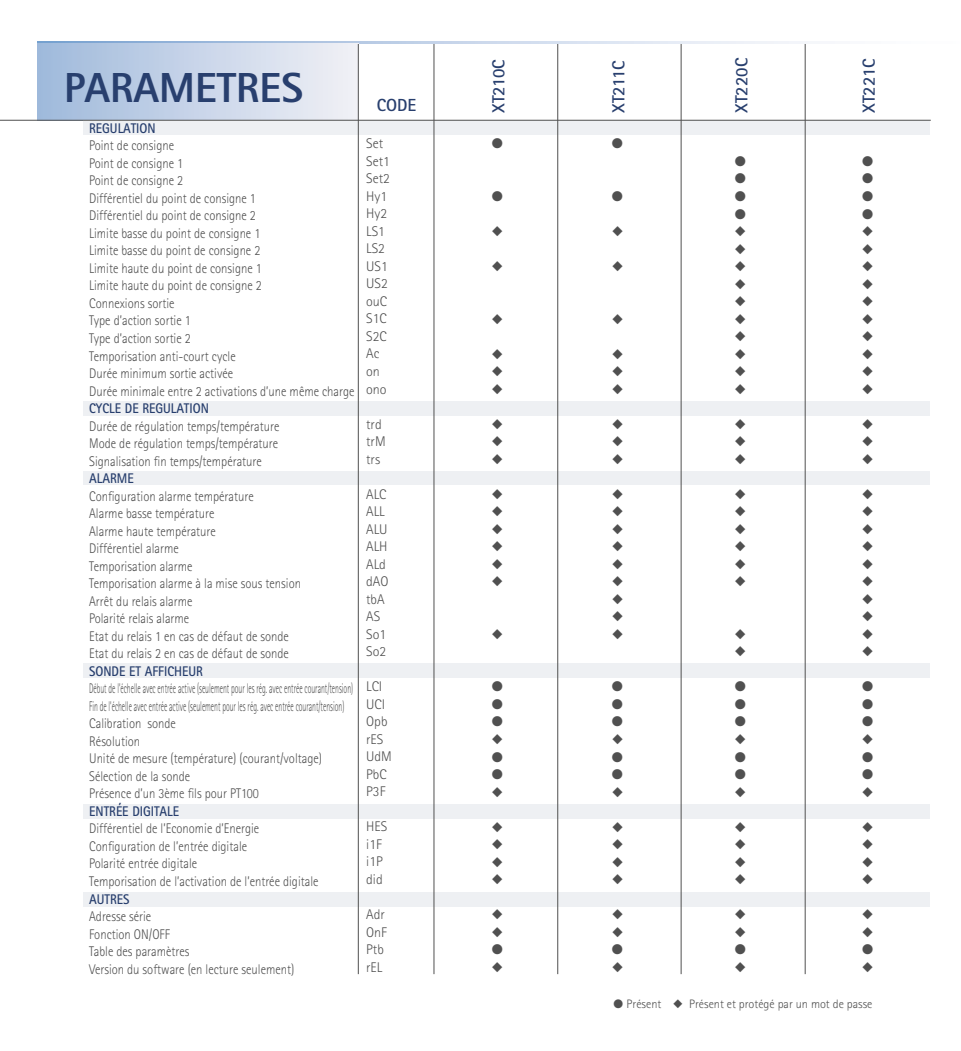
<style>
.page{position:relative;width:961px;height:1051px;background:#fff}
.page>*{position:absolute;margin:0;border:0;box-sizing:border-box;transform-origin:0 0}
.t1{font:800 42px "Rotis Sans Serif";color:#283f6e}
.t2{font:700 17.5px "Rotis Sans Serif";color:#283f6e}
.t3{font:300 14px "Rotis Sans Serif";color:#505050;scale:.9 1}
.t4{font:300 14px "Rotis Sans Serif";color:#505050;scale:.55 1}
.t5{font:300 14px "Rotis Sans Serif";color:#505050}
.t6{font:700 14px "Rotis Sans Serif";color:#283f6e;scale:.9 1}
.t7{font:14px "Zapf Dingbats ITC";color:#505050}
.t8{font:300 12.25px "Rotis Sans Serif";color:#505050}
</style>
<div class="page">
<svg style="left:38px;top:41px;width:770px;height:3px;background:#c3d3e8"></svg>
<div style="left:38px;top:44px;width:321px;height:76px;background:linear-gradient(to right,#9fb9dc,#f2f1f6)"></div>
<div style="left:84px;top:891px;width:846px;height:15px;background:#eef0f3"></div>
<div style="left:84px;top:803px;width:846px;height:15px;background:#eef0f3"></div>
<div style="left:84px;top:663px;width:846px;height:15px;background:#eef0f3"></div>
<div style="left:84px;top:400px;width:846px;height:15px;background:#eef0f3"></div>
<div style="left:84px;top:471px;width:846px;height:14px;background:#eef0f3"></div>
<div style="left:84px;top:120px;width:846px;height:15px;background:#eef0f3"></div>
<hr style="left:434px;top:44px;width:1px;height:929px;background:#505050">
<hr style="left:358px;top:44px;width:1px;height:929px;background:#505050">
<hr style="left:557px;top:44px;width:1px;height:929px;background:#505050">
<hr style="left:805px;top:44px;width:1px;height:929px;background:#505050">
<hr style="left:681px;top:44px;width:1px;height:929px;background:#505050">
<hr style="left:0;top:120px;width:931px;height:1px;background:#505050">
<p class="t1" style="left:64px;top:61px;width:240px">PARAMETRES</p>
<p class="t6" style="left:89px;top:119px;width:75px">REGULATION</p>
<p class="t3" style="left:89px;top:137px;width:96px">Point de consigne</p>
<p class="t3" style="left:89px;top:155px;width:106px">Point de consigne 1</p>
<p class="t3" style="left:89px;top:172px;width:106px">Point de consigne 2</p>
<p class="t3" style="left:89px;top:190px;width:187px">Différentiel du point de consigne 1</p>
<p class="t3" style="left:89px;top:207px;width:187px">Différentiel du point de consigne 2</p>
<p class="t3" style="left:89px;top:225px;width:192px">Limite basse du point de consigne 1</p>
<p class="t3" style="left:89px;top:242px;width:192px">Limite basse du point de consigne 2</p>
<p class="t3" style="left:89px;top:260px;width:193px">Limite haute du point de consigne 1</p>
<p class="t3" style="left:89px;top:277px;width:193px">Limite haute du point de consigne 2</p>
<p class="t3" style="left:89px;top:295px;width:96px">Connexions sortie</p>
<p class="t3" style="left:89px;top:312px;width:114px">Type d’action sortie 1</p>
<p class="t3" style="left:89px;top:330px;width:114px">Type d’action sortie 2</p>
<p class="t3" style="left:89px;top:347px;width:164px">Temporisation anti-court cycle</p>
<p class="t3" style="left:89px;top:365px;width:161px">Durée minimum sortie activée</p>
<p class="t3" style="left:89px;top:382px;width:296px">Durée minimale entre 2 activations d’une même charge</p>
<p class="t6" style="left:89px;top:399px;width:134px">CYCLE DE REGULATION</p>
<p class="t3" style="left:89px;top:417px;width:213px">Durée de régulation temps/température</p>
<p class="t3" style="left:89px;top:435px;width:211px">Mode de régulation temps/température</p>
<p class="t3" style="left:89px;top:452px;width:193px">Signalisation fin temps/température</p>
<p class="t6" style="left:89px;top:469px;width:51px">ALARME</p>
<p class="t3" style="left:89px;top:487px;width:184px">Configuration alarme température</p>
<p class="t3" style="left:89px;top:505px;width:141px">Alarme basse température</p>
<p class="t3" style="left:89px;top:522px;width:142px">Alarme haute température</p>
<p class="t3" style="left:89px;top:540px;width:101px">Différentiel alarme</p>
<p class="t3" style="left:89px;top:557px;width:116px">Temporisation alarme</p>
<p class="t3" style="left:89px;top:575px;width:237px">Temporisation alarme à la mise sous tension</p>
<p class="t3" style="left:89px;top:592px;width:116px">Arrêt du relais alarme</p>
<p class="t3" style="left:89px;top:610px;width:113px">Polarité relais alarme</p>
<p class="t3" style="left:89px;top:627px;width:223px">Etat du relais 1 en cas de défaut de sonde</p>
<p class="t3" style="left:89px;top:645px;width:223px">Etat du relais 2 en cas de défaut de sonde</p>
<p class="t6" style="left:89px;top:662px;width:128px">SONDE ET AFFICHEUR</p>
<p class="t4" style="left:89px;top:680px;width:481px">Début de l’échelle avec entrée active (seulement pour les rég. avec entrée courant/tension)</p>
<p class="t4" style="left:89px;top:697px;width:465px">Fin de l’échelle avec entrée active (seulement pour les rég. avec entrée courant/tension)</p>
<p class="t3" style="left:89px;top:715px;width:98px">Calibration sonde</p>
<p class="t3" style="left:89px;top:732px;width:58px">Résolution</p>
<p class="t3" style="left:89px;top:750px;width:260px">Unité de mesure (température) (courant/voltage)</p>
<p class="t3" style="left:89px;top:767px;width:114px">Sélection de la sonde</p>
<p class="t3" style="left:89px;top:785px;width:190px">Présence d’un 3ème fils pour PT100</p>
<p class="t6" style="left:89px;top:802px;width:101px">ENTRÉE DIGITALE</p>
<p class="t3" style="left:89px;top:820px;width:190px">Différentiel de l’Economie d’Energie</p>
<p class="t3" style="left:89px;top:837px;width:177px">Configuration de l’entrée digitale</p>
<p class="t3" style="left:89px;top:855px;width:122px">Polarité entrée digitale</p>
<p class="t3" style="left:89px;top:872px;width:256px">Temporisation de l’activation de l’entrée digitale</p>
<p class="t6" style="left:89px;top:889px;width:46px">AUTRES</p>
<p class="t3" style="left:89px;top:907px;width:70px">Adresse série</p>
<p class="t3" style="left:89px;top:925px;width:91px">Fonction ON/OFF</p>
<p class="t3" style="left:89px;top:942px;width:113px">Table des paramètres</p>
<p class="t3" style="left:89px;top:960px;width:229px">Version du software (en lecture seulement)</p>
<p class="t2" style="left:377px;top:94px;width:41px">CODE</p>
<p class="t5" style="left:366px;top:135px;width:18px">Set</p>
<p class="t5" style="left:366px;top:153px;width:25px">Set1</p>
<p class="t5" style="left:366px;top:170px;width:25px">Set2</p>
<p class="t5" style="left:366px;top:188px;width:23px">Hy1</p>
<p class="t5" style="left:366px;top:205px;width:23px">Hy2</p>
<p class="t5" style="left:366px;top:223px;width:20px">LS1</p>
<p class="t5" style="left:366px;top:240px;width:20px">LS2</p>
<p class="t5" style="left:366px;top:258px;width:23px">US1</p>
<p class="t5" style="left:366px;top:275px;width:23px">US2</p>
<p class="t5" style="left:366px;top:293px;width:22px">ouC</p>
<p class="t5" style="left:366px;top:310px;width:22px">S1C</p>
<p class="t5" style="left:366px;top:328px;width:22px">S2C</p>
<p class="t5" style="left:366px;top:345px;width:15px">Ac</p>
<p class="t5" style="left:366px;top:363px;width:15px">on</p>
<p class="t5" style="left:366px;top:380px;width:22px">ono</p>
<p class="t5" style="left:366px;top:415px;width:17px">trd</p>
<p class="t5" style="left:366px;top:433px;width:21px">trM</p>
<p class="t5" style="left:366px;top:450px;width:15px">trs</p>
<p class="t5" style="left:366px;top:485px;width:22px">ALC</p>
<p class="t5" style="left:366px;top:503px;width:20px">ALL</p>
<p class="t5" style="left:366px;top:520px;width:23px">ALU</p>
<p class="t5" style="left:366px;top:538px;width:23px">ALH</p>
<p class="t5" style="left:366px;top:555px;width:21px">ALd</p>
<p class="t5" style="left:366px;top:573px;width:24px">dAO</p>
<p class="t5" style="left:366px;top:590px;width:20px">tbA</p>
<p class="t5" style="left:366px;top:608px;width:15px">AS</p>
<p class="t5" style="left:366px;top:625px;width:21px">So1</p>
<p class="t5" style="left:366px;top:643px;width:21px">So2</p>
<p class="t5" style="left:366px;top:678px;width:18px">LCI</p>
<p class="t5" style="left:366px;top:695px;width:20px">UCI</p>
<p class="t5" style="left:366px;top:713px;width:23px">Opb</p>
<p class="t5" style="left:366px;top:730px;width:19px">rES</p>
<p class="t5" style="left:366px;top:748px;width:27px">UdM</p>
<p class="t5" style="left:366px;top:765px;width:22px">PbC</p>
<p class="t5" style="left:366px;top:783px;width:21px">P3F</p>
<p class="t5" style="left:366px;top:818px;width:22px">HES</p>
<p class="t5" style="left:366px;top:835px;width:17px">i1F</p>
<p class="t5" style="left:366px;top:853px;width:18px">i1P</p>
<p class="t5" style="left:366px;top:870px;width:18px">did</p>
<p class="t5" style="left:366px;top:905px;width:20px">Adr</p>
<p class="t5" style="left:366px;top:923px;width:22px">OnF</p>
<p class="t5" style="left:366px;top:940px;width:19px">Ptb</p>
<p class="t5" style="left:366px;top:958px;width:18px">rEL</p>
<p class="t2" style="left:487px;top:113px;width:55px;rotate:-90deg">XT210C</p>
<p class="t7" style="left:492px;top:137px;width:13px">●</p>
<p class="t7" style="left:492px;top:189px;width:13px">●</p>
<p class="t7" style="left:492px;top:679px;width:13px">●</p>
<p class="t7" style="left:492px;top:697px;width:13px">●</p>
<p class="t7" style="left:492px;top:714px;width:13px">●</p>
<p class="t7" style="left:492px;top:749px;width:13px">●</p>
<p class="t7" style="left:492px;top:767px;width:13px">●</p>
<p class="t7" style="left:492px;top:942px;width:13px">●</p>
<p class="t2" style="left:608px;top:113px;width:54px;rotate:-90deg">XT211C</p>
<p class="t7" style="left:612px;top:137px;width:13px">●</p>
<p class="t7" style="left:612px;top:189px;width:13px">●</p>
<p class="t2" style="left:730px;top:113px;width:57px;rotate:-90deg">XT220C</p>
<p class="t7" style="left:735px;top:154px;width:13px">●</p>
<p class="t7" style="left:735px;top:172px;width:13px">●</p>
<p class="t7" style="left:735px;top:189px;width:13px">●</p>
<p class="t7" style="left:735px;top:207px;width:13px">●</p>
<p class="t2" style="left:858px;top:113px;width:56px;rotate:-90deg">XT221C</p>
<p class="t7" style="left:862px;top:154px;width:13px">●</p>
<p class="t7" style="left:862px;top:172px;width:13px">●</p>
<p class="t7" style="left:862px;top:189px;width:13px">●</p>
<p class="t7" style="left:862px;top:207px;width:13px">●</p>
<p class="t7" style="left:612px;top:679px;width:13px">●</p>
<p class="t7" style="left:612px;top:697px;width:13px">●</p>
<p class="t7" style="left:612px;top:714px;width:13px">●</p>
<p class="t7" style="left:612px;top:749px;width:13px">●</p>
<p class="t7" style="left:612px;top:767px;width:13px">●</p>
<p class="t7" style="left:612px;top:942px;width:13px">●</p>
<p class="t7" style="left:735px;top:679px;width:13px">●</p>
<p class="t7" style="left:735px;top:697px;width:13px">●</p>
<p class="t7" style="left:735px;top:714px;width:13px">●</p>
<p class="t7" style="left:735px;top:749px;width:13px">●</p>
<p class="t7" style="left:735px;top:767px;width:13px">●</p>
<p class="t7" style="left:735px;top:942px;width:13px">●</p>
<p class="t7" style="left:862px;top:679px;width:13px">●</p>
<p class="t7" style="left:862px;top:697px;width:13px">●</p>
<p class="t7" style="left:862px;top:714px;width:13px">●</p>
<p class="t7" style="left:862px;top:749px;width:13px">●</p>
<p class="t7" style="left:862px;top:767px;width:13px">●</p>
<p class="t7" style="left:862px;top:942px;width:13px">●</p>
<p class="t8" style="left:613px;top:996px;width:260px">● Présent ◆ Présent et protégé par un mot de passe</p>
</div>
